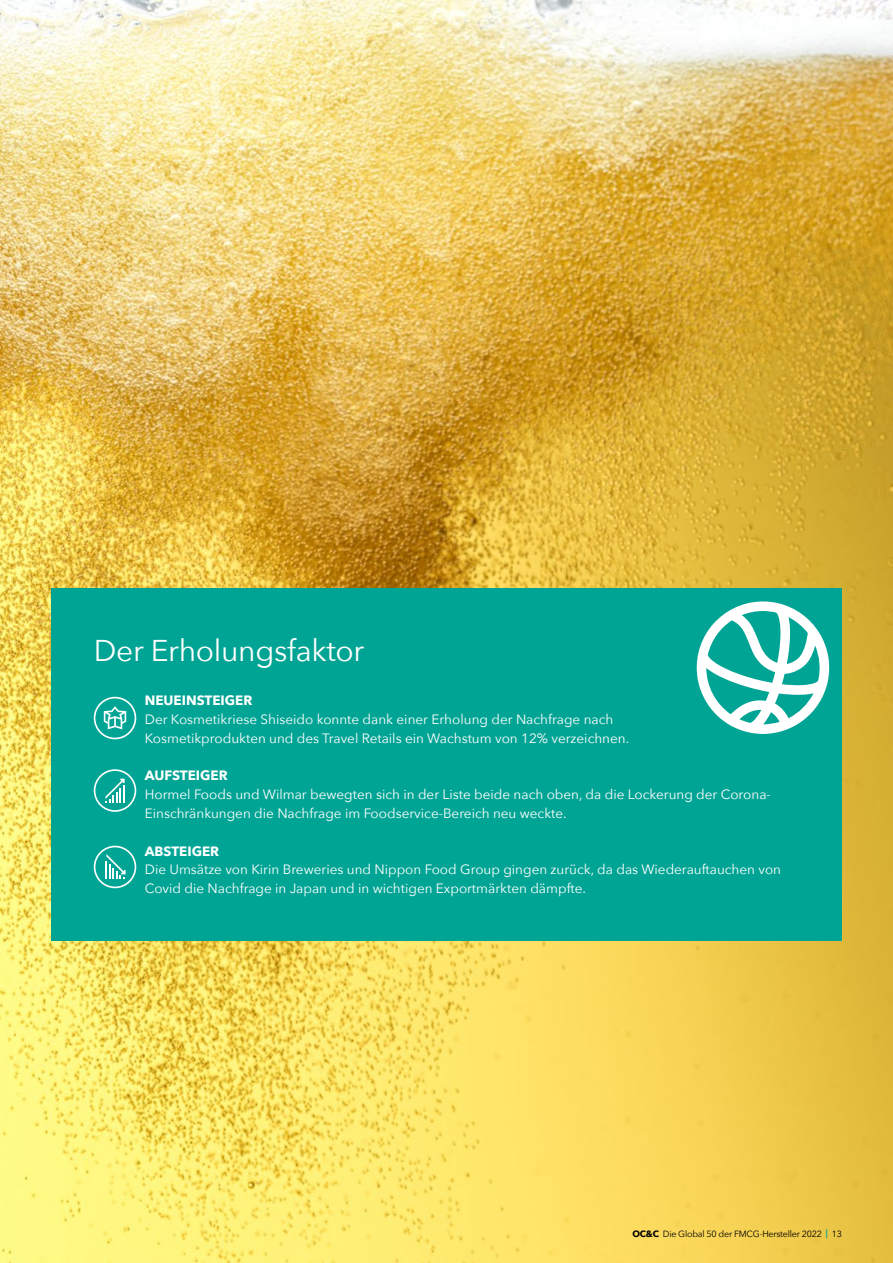
<style>
.page{position:relative;width:893px;height:1263px;background:#fff}
.page>*{position:absolute;margin:0;border:0;box-sizing:border-box;transform-origin:0 0}
.t1{font:30px "Avenir Next";letter-spacing:-.01em;color:#fff}
.t2{font:13.5px/18.8px "Avenir Next";color:#fff}
.t3{font:700 13.5px "Avenir Next";color:#fff}
.t4{font:9px "Avenir Next";letter-spacing:-.025em;color:#000}
.s1{font-weight:700}
</style>
<div class="page">
<img style="left:0;top:0;width:893px;height:1263px">
<div style="left:51px;top:589px;width:791px;height:352px;background:#00a494"></div>
<svg style="left:94px;top:697px;width:42px;height:42px"></svg>
<svg style="left:94px;top:769px;width:42px;height:43px"></svg>
<svg style="left:94px;top:846px;width:42px;height:42px"></svg>
<svg style="left:696px;top:601px;width:134px;height:133px"></svg>
<h1 class="t1" style="left:94px;top:625px;width:272px">Der Erholungsfaktor</h1>
<p class="t3" style="left:145px;top:689px;width:109px">NEUEINSTEIGER</p>
<p class="t2" style="left:145px;top:710px;width:486px">Der Kosmetikriese Shiseido konnte dank einer Erholung der Nachfrage nach<br>Kosmetikprodukten und des Travel Retails ein Wachstum von 12% verzeichnen.</p>
<p class="t3" style="left:145px;top:764px;width:84px">AUFSTEIGER</p>
<p class="t2" style="left:145px;top:785px;width:628px">Hormel Foods und Wilmar bewegten sich in der Liste beide nach oben, da die Lockerung der Corona-<br>Einschränkungen die Nachfrage im Foodservice-Bereich neu weckte.</p>
<p class="t3" style="left:145px;top:839px;width:76px">ABSTEIGER</p>
<p class="t2" style="left:145px;top:860px;width:638px">Die Umsätze von Kirin Breweries und Nippon Food Group gingen zurück, da das Wiederauftauchen von<br>Covid die Nachfrage in Japan und in wichtigen Exportmärkten dämpfte.</p>
<p class="t4" style="left:632px;top:1227px;width:211px"><span class="s1">OC&amp;C</span> Die Global 50 der FMCG-Hersteller 2022 <sup>|</sup> 13</p>
</div>
